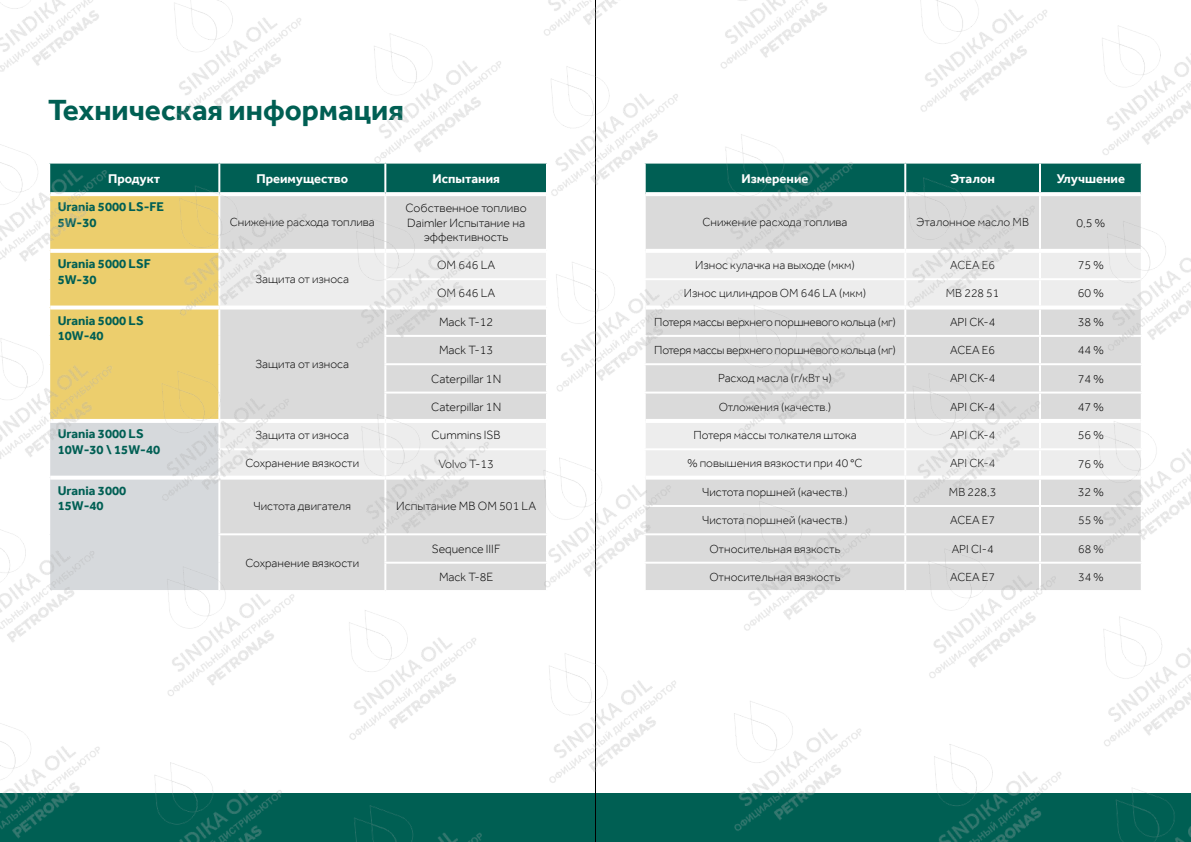
<style>
.page{position:relative;width:1191px;height:842px;background:#fff}
.page>*{position:absolute;margin:0;border:0;box-sizing:border-box;transform-origin:0 0}
.t1{font:700 30px "Effra";color:#005f53}
.t2{font:700 13px/15.6px "Effra";color:#005f54}
.t3{font:700 13px "Effra";color:#fff}
.t4{font:300 12.3px/14.7px "Effra";color:#000;text-align:center}
.t5{font:300 12px "Effra";color:#000}
.t6{font:300 12px "Effra";letter-spacing:-.02em;color:#000}
</style>
<div class="page">
<img style="left:0;top:0;width:1190px;height:842px">
<h1 class="t1" style="left:48px;top:92px;width:357px">Техническая информация</h1>
<p class="t3" style="left:108px;top:171px;width:54px">Продукт</p>
<p class="t3" style="left:256px;top:171px;width:93px">Преимущество</p>
<p class="t3" style="left:432px;top:171px;width:69px">Испытания</p>
<p class="t2" style="left:58px;top:199px;width:108px">Urania 5000 LS-FE<br>5W-30</p>
<p class="t4" style="left:405px;top:200px;width:123px">Собственное топливо<br>Daimler Испытание на эффективность</p>
<p class="t5" style="left:230px;top:215px;width:146px">Снижение расхода топлива</p>
<p class="t2" style="left:58px;top:256px;width:95px">Urania 5000 LSF<br>5W-30</p>
<p class="t2" style="left:58px;top:312px;width:87px">Urania 5000 LS<br>10W-40</p>
<p class="t5" style="left:255px;top:272px;width:95px">Защита от износа</p>
<p class="t5" style="left:255px;top:357px;width:95px">Защита от износа</p>
<p class="t4" style="left:437px;top:257px;width:60px">OM 646 LA</p>
<p class="t4" style="left:437px;top:286px;width:60px">OM 646 LA</p>
<p class="t4" style="left:439px;top:314px;width:56px">Mack T-12</p>
<p class="t4" style="left:439px;top:343px;width:56px">Mack T-13</p>
<p class="t4" style="left:431px;top:371px;width:72px">Caterpillar 1N</p>
<p class="t4" style="left:431px;top:399px;width:72px">Caterpillar 1N</p>
<p class="t2" style="left:58px;top:426px;width:104px">Urania 3000 LS<br>10W-30 \ 15W-40</p>
<p class="t5" style="left:255px;top:428px;width:95px">Защита от износа</p>
<p class="t4" style="left:431px;top:428px;width:71px">Cummins ISB</p>
<p class="t5" style="left:245px;top:456px;width:115px">Сохранение вязкости</p>
<p class="t4" style="left:438px;top:456px;width:57px">Volvo T-13</p>
<p class="t2" style="left:58px;top:482px;width:70px">Urania 3000<br>15W-40</p>
<p class="t5" style="left:253px;top:499px;width:99px">Чистота двигателя</p>
<p class="t4" style="left:396px;top:498px;width:141px">Испытание MB OM 501 LA</p>
<p class="t5" style="left:245px;top:555px;width:115px">Сохранение вязкости</p>
<p class="t4" style="left:432px;top:541px;width:70px">Sequence IIIF</p>
<p class="t4" style="left:439px;top:569px;width:56px">Mack T-8E</p>
<p class="t3" style="left:741px;top:171px;width:68px">Измерение</p>
<p class="t3" style="left:950px;top:171px;width:46px">Эталон</p>
<p class="t3" style="left:1056px;top:171px;width:70px">Улучшение</p>
<p class="t5" style="left:702px;top:215px;width:146px">Снижение расхода топлива</p>
<p class="t5" style="left:916px;top:215px;width:114px">Эталонное масло MB</p>
<p class="t4" style="left:1076px;top:215px;width:30px">0,5 %</p>
<p class="t5" style="left:695px;top:258px;width:161px">Износ кулачка на выходе (мкм)</p>
<p class="t5" style="left:950px;top:258px;width:46px">ACEA E6</p>
<p class="t4" style="left:1078px;top:257px;width:27px">75 %</p>
<p class="t5" style="left:684px;top:286px;width:184px">Износ цилиндров OM 646 LA (мкм)</p>
<p class="t5" style="left:946px;top:286px;width:55px">MB 228 51</p>
<p class="t4" style="left:1078px;top:286px;width:27px">60 %</p>
<p class="t6" style="left:654px;top:315px;width:243px">Потеря массы верхнего поршневого кольца (мг)</p>
<p class="t5" style="left:950px;top:315px;width:47px">API CK-4</p>
<p class="t4" style="left:1078px;top:314px;width:27px">38 %</p>
<p class="t6" style="left:654px;top:343px;width:243px">Потеря массы верхнего поршневого кольца (мг)</p>
<p class="t5" style="left:950px;top:343px;width:46px">ACEA E6</p>
<p class="t4" style="left:1078px;top:343px;width:27px">44 %</p>
<p class="t5" style="left:718px;top:371px;width:115px">Расход масла (г/кВт ч)</p>
<p class="t5" style="left:950px;top:371px;width:47px">API CK-4</p>
<p class="t4" style="left:1078px;top:371px;width:27px">74 %</p>
<p class="t5" style="left:718px;top:400px;width:114px">Отложения (качеств.)</p>
<p class="t5" style="left:950px;top:400px;width:47px">API CK-4</p>
<p class="t4" style="left:1078px;top:399px;width:27px">47 %</p>
<p class="t5" style="left:693px;top:428px;width:165px">Потеря массы толкателя штока</p>
<p class="t5" style="left:950px;top:428px;width:47px">API CK-4</p>
<p class="t4" style="left:1078px;top:428px;width:27px">56 %</p>
<p class="t5" style="left:687px;top:456px;width:176px">% повышения вязкости при 40 °C</p>
<p class="t5" style="left:950px;top:456px;width:47px">API CK-4</p>
<p class="t4" style="left:1078px;top:456px;width:27px">76 %</p>
<p class="t5" style="left:702px;top:485px;width:147px">Чистота поршней (качеств.)</p>
<p class="t5" style="left:949px;top:485px;width:49px">MB 228,3</p>
<p class="t4" style="left:1078px;top:484px;width:27px">32 %</p>
<p class="t5" style="left:702px;top:513px;width:147px">Чистота поршней (качеств.)</p>
<p class="t5" style="left:950px;top:513px;width:46px">ACEA E7</p>
<p class="t5" style="left:1078px;top:513px;width:27px">55 %</p>
<p class="t5" style="left:709px;top:541px;width:133px">Относительная вязкость</p>
<p class="t5" style="left:951px;top:541px;width:43px">API CI-4</p>
<p class="t5" style="left:1078px;top:541px;width:27px">68 %</p>
<p class="t5" style="left:709px;top:570px;width:133px">Относительная вязкость</p>
<p class="t5" style="left:950px;top:570px;width:46px">ACEA E7</p>
<p class="t5" style="left:1078px;top:570px;width:27px">34 %</p>
</div>
